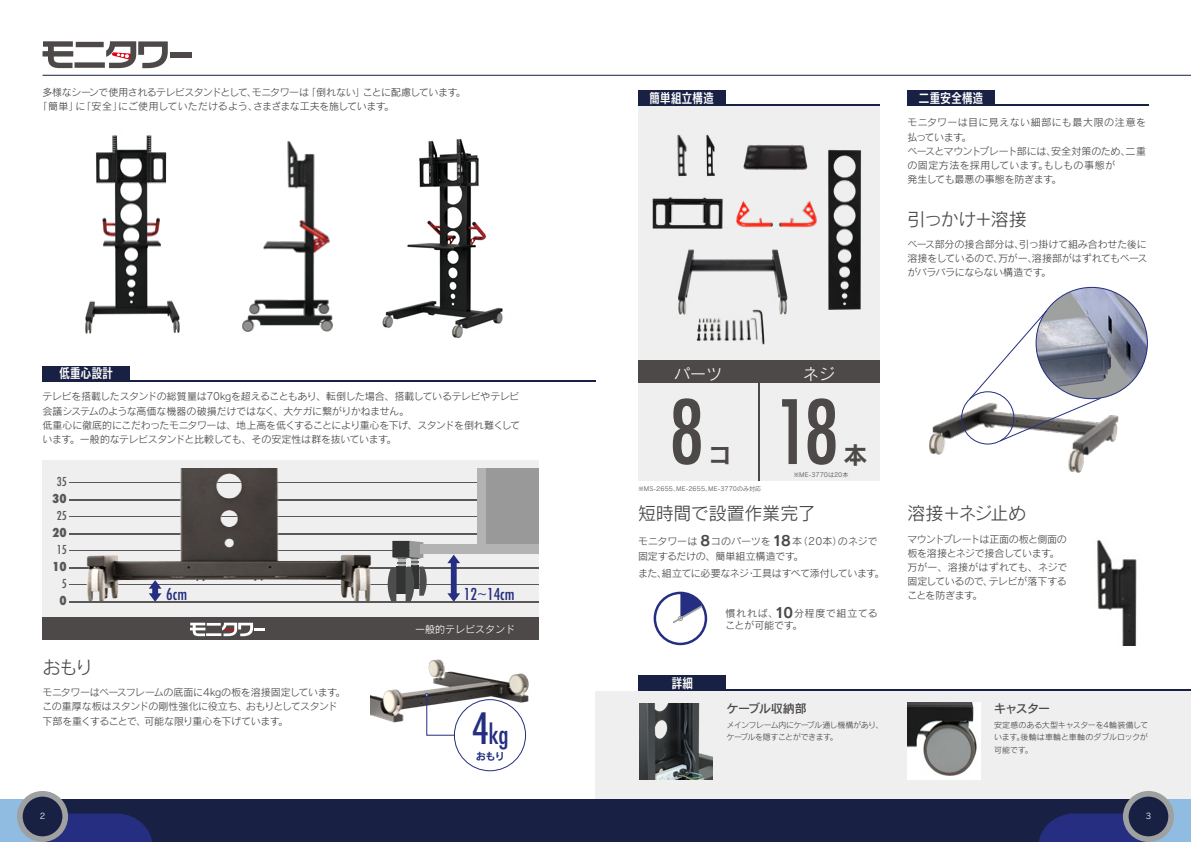
<style>
.page{position:relative;width:1191px;height:842px;background:#fff}
.page>*{position:absolute;margin:0;border:0;box-sizing:border-box;transform-origin:0 0}
.t1{font:500 condensed 86px "Futura";color:#4c4948}
.t2{font:500 condensed 26px "Futura";color:#252e80}
.t3{font:24px "Rodin Pro B";color:#4c4948}
.t4{font:18px "Rodin Pro M";letter-spacing:-.025em;color:#4c4948}
.t5{font:500 condensed 16px "Futura";color:#252e80}
.t6{font:16px "Rodin Pro M";color:#fff}
.t7{font:13px "UD Kakugo C80 Pro DB";letter-spacing:.03em;color:#fff}
.t8{font:800 condensed 12px "Futura";color:#595757}
.t9{font:500 condensed 12px "Futura";color:#595757}
.t10{font:12px "Rodin Pro DB";letter-spacing:-.015em;color:#4c4948}
.t11{font:12px "Rodin Pro DB";letter-spacing:-.045em;color:#4c4948}
.t12{font:10px/14.2px "Rodin Pro M";letter-spacing:-.03em;color:#4c4948}
.t13{font:10px/14.2px "Rodin Pro M";letter-spacing:.005em;color:#4c4948}
.t14{font:10px/15px "Rodin Pro M";letter-spacing:-.005em;color:#4c4948}
.t15{font:10px/12.2px "Rodin Pro M";letter-spacing:.045em;color:#4c4948}
.t16{font:10px "Rodin Pro M";color:#fff}
.t17{font:10px "Rodin Pro B";color:#252e80}
.t18{font:8px/12.8px "Rodin Pro M";letter-spacing:-.03em;color:#4c4948;text-align:justify}
.t19{font:8px/12.8px "Rodin Pro M";letter-spacing:-.065em;color:#4c4948}
.t20{font:8px "Rodin Pro M";color:#fff}
.t21{font:6px "Rodin Pro M";letter-spacing:.015em;color:#4c4948}
.s1{font-family:"Rodin Pro DB";font-weight:400;font-stretch:normal;font-size:10px}
.s2{font-size:42px}
.s3{font-family:"Rodin Pro B";font-size:14px}
</style>
<div class="page">
<div style="left:638px;top:105px;width:241px;height:375px;background:#efefef"></div>
<div style="left:595px;top:691px;width:596px;height:151px;background:#efefef"></div>
<div style="left:638px;top:360px;width:241px;height:23px;background:#4c4948"></div>
<hr style="left:758px;top:376px;width:1px;height:104px;background:#4c4948">
<img style="left:1097px;top:540px;width:40px;height:105px">
<img style="left:371px;top:659px;width:158px;height:70px">
<div style="left:43px;top:460px;width:496px;height:173px;background:#efefef"></div>
<hr style="left:69px;top:567px;width:470px;height:1px;background:#595757">
<hr style="left:69px;top:550px;width:470px;height:1px;background:#595757">
<hr style="left:69px;top:533px;width:470px;height:1px;background:#595757">
<hr style="left:69px;top:516px;width:470px;height:1px;background:#595757">
<hr style="left:69px;top:499px;width:470px;height:1px;background:#595757">
<hr style="left:69px;top:482px;width:470px;height:1px;background:#595757">
<hr style="left:69px;top:584px;width:470px;height:1px;background:#595757">
<img style="left:77px;top:468px;width:411px;height:135px">
<hr style="left:69px;top:601px;width:470px;height:1px;background:#595757">
<svg style="left:149px;top:580px;width:12px;height:22px"></svg>
<svg style="left:447px;top:555px;width:13px;height:47px"></svg>
<div style="left:477px;top:468px;width:62px;height:77px;background:#999"></div>
<div style="left:477px;top:468px;width:9px;height:77px;background:#b4b3b3"></div>
<div style="left:420px;top:544px;width:119px;height:10px;background:#b4b3b3"></div>
<svg style="left:388px;top:541px;width:39px;height:60px"></svg>
<div style="left:43px;top:617px;width:496px;height:23px;background:#4c4948"></div>
<svg style="left:190px;top:623px;width:15px;height:13px"></svg>
<hr style="left:206px;top:633px;width:15px;height:3px;background:#fff">
<hr style="left:207px;top:623px;width:14px;height:3px;background:#fff">
<svg style="left:222px;top:623px;width:43px;height:13px"></svg>
<div style="left:653px;top:592px;width:54px;height:53px;border:2px solid #252e80;border-radius:50%"></div>
<svg style="left:672px;top:593px;width:30px;height:30px"></svg>
<img style="left:736px;top:201px;width:81px;height:27px">
<img style="left:828px;top:149px;width:34px;height:161px">
<img style="left:678px;top:249px;width:110px;height:66px">
<img style="left:677px;top:134px;width:38px;height:43px">
<img style="left:743px;top:144px;width:65px;height:26px">
<img style="left:652px;top:197px;width:71px;height:32px">
<img style="left:693px;top:298px;width:77px;height:47px">
<hr style="left:43px;top:75px;width:1148px;height:1px;background:#182143">
<div style="left:587px;top:799px;width:604px;height:43px;background:#8fbce0"></div>
<div style="left:587px;top:799px;width:544px;height:43px;background:#182143"></div>
<svg style="left:1038px;top:813px;width:105px;height:29px;background:#232c78"></svg>
<div style="left:1123px;top:791px;width:51px;height:51px;background:#9fa0a0;border-radius:50%"></div>
<div style="left:1128px;top:797px;width:40px;height:39px;background:#182143;border-radius:50%"></div>
<div style="left:0;top:799px;width:604px;height:43px;background:#8fbce0"></div>
<div style="left:60px;top:799px;width:544px;height:43px;background:#182143"></div>
<svg style="left:48px;top:813px;width:105px;height:29px;background:#232c78"></svg>
<svg style="left:17px;top:791px;width:51px;height:51px"></svg>
<div style="left:23px;top:797px;width:39px;height:39px;background:#182143;border-radius:50%"></div>
<svg style="left:43px;top:41px;width:125px;height:27px"></svg>
<div style="left:170px;top:52px;width:21px;height:6px;background:#4c4948"></div>
<img style="left:85px;top:135px;width:95px;height:199px">
<img style="left:382px;top:138px;width:121px;height:201px">
<img style="left:242px;top:141px;width:91px;height:191px">
<img style="left:639px;top:703px;width:73px;height:77px">
<img style="left:907px;top:703px;width:73px;height:76px">
<img style="left:929px;top:386px;width:199px;height:87px">
<img style="left:1036px;top:287px;width:111px;height:112px;border-radius:56px">
<svg style="left:969px;top:310px;width:131px;height:131px"></svg>
<div style="left:454px;top:700px;width:71px;height:71px;background:#fff;border-radius:50%"></div>
<div style="left:454px;top:699px;width:72px;height:72px;border:1px solid #252e80;border-radius:50%"></div>
<svg style="left:425px;top:693px;width:30px;height:42px"></svg>
<hr style="left:43px;top:380px;width:552px;height:1px;background:#182143">
<div style="left:43px;top:366px;width:87px;height:15px;background:#182143"></div>
<hr style="left:638px;top:104px;width:241px;height:2px;background:#182143">
<div style="left:638px;top:90px;width:87px;height:16px;background:#182143"></div>
<hr style="left:907px;top:104px;width:241px;height:2px;background:#182143">
<div style="left:907px;top:90px;width:87px;height:16px;background:#182143"></div>
<hr style="left:638px;top:690px;width:553px;height:1px;background:#182143">
<div style="left:638px;top:675px;width:88px;height:16px;background:#182143"></div>
<p class="t12" style="left:38px;top:85px;width:430px;text-indent:5px">多様なシーンで使用されるテレビスタンドとして、モニタワーは「倒れない」ことに配慮しています。「簡単」に「安全」にご使用していただけるよう、さまざまな工夫を施しています。</p>
<h3 class="t7" style="left:59px;top:364px;width:55px">低重心設計</h3>
<p class="t12" style="left:43px;top:389px;width:479px">テレビを搭載したスタンドの総質量は70kgを超えることもあり、転倒した場合、搭載しているテレビやテレビ会議システムのような高価な機器の破損だけではなく、大ケガに繋がりかねません。<br>低重心に徹底的にこだわったモニタワーは、地上高を低くすることにより重心を下げ、スタンドを倒れ難くしています。一般的なテレビスタンドと比較しても、その安定性は群を抜いています。</p>
<p class="t9" style="left:57px;top:474px;width:11px">35</p>
<p class="t8" style="left:52px;top:490px;width:16px">30</p>
<p class="t9" style="left:57px;top:508px;width:11px">25</p>
<p class="t8" style="left:52px;top:524px;width:16px">20</p>
<p class="t9" style="left:57px;top:542px;width:11px">15</p>
<p class="t8" style="left:52px;top:558px;width:16px">10</p>
<p class="t9" style="left:62px;top:576px;width:6px">5</p>
<p class="t8" style="left:59px;top:592px;width:9px">0</p>
<h3 class="t4" style="left:43px;top:655px;width:52px">おもり</h3>
<h3 class="t5" style="left:166px;top:584px;width:22px">6cm</h3>
<h3 class="t5" style="left:464px;top:584px;width:52px">12<span class="s1">～</span>14cm</h3>
<p class="t16" style="left:415px;top:623px;width:101px">一般的テレビスタンド</p>
<p class="t12" style="left:43px;top:685px;width:304px">モニタワーはベースフレームの底面に4kgの板を溶接固定しています。この重厚な板はスタンドの剛性強化に役立ち、おもりとしてスタンド下部を重くすることで、可能な限り重心を下げています。</p>
<h2 class="t2" style="left:472px;top:718px;width:38px"><span class="s2">4</span>kg</h2>
<p class="t17" style="left:476px;top:749px;width:30px">おもり</p>
<h3 class="t7" style="left:649px;top:88px;width:66px">簡単組立構造</h3>
<h3 class="t7" style="left:919px;top:88px;width:66px">二重安全構造</h3>
<p class="t13" style="left:907px;top:115px;width:240px">モニタワーは目に見えない細部にも最大限の注意を払っています。<br>ベースとマウントプレート部には、安全対策のため、二重の固定方法を採用しています。もしもの事態が<br>発生しても最悪の事態を防ぎます。</p>
<h3 class="t4" style="left:907px;top:207px;width:121px">引っかけ＋溶接</h3>
<p class="t12" style="left:907px;top:237px;width:242px;text-align:justify">ベース部分の接合部分は、引っ掛けて組み合わせた後に溶接をしているので、万が一、溶接部がはずれてもベースがバラバラにならない構造です。</p>
<h3 class="t6" style="left:674px;top:363px;width:49px">パーツ</h3>
<h3 class="t6" style="left:803px;top:363px;width:33px">ネジ</h3>
<h1 class="t1" style="left:669px;top:377px;width:37px">8</h1>
<h3 class="t3" style="left:708px;top:439px;width:25px">コ</h3>
<h1 class="t1" style="left:774px;top:377px;width:66px">18</h1>
<h3 class="t3" style="left:843px;top:439px;width:25px">本</h3>
<p class="t21" style="left:638px;top:485px;width:125px">※MS-2655、ME-2655、ME-3770のみ対応</p>
<p class="t21" style="left:793px;top:471px;width:57px">※ME-3770は20本</p>
<h3 class="t4" style="left:638px;top:502px;width:179px">短時間で設置作業完了</h3>
<p class="t14" style="left:638px;top:533px;width:241px">モニタワーは <span class="s3">8</span>コのパーツを <span class="s3">18</span>本（20本）のネジで固定するだけの、簡単組立構造です。</p>
<p class="t12" style="left:638px;top:565px;width:248px">また、組立てに必要なネジ・工具はすべて添付しています。</p>
<h3 class="t7" style="left:671px;top:673px;width:23px">詳細</h3>
<p class="t15" style="left:725px;top:607px;width:154px">慣れれば、<span class="s3">10</span>分程度で組立てることが可能です。</p>
<p class="t10" style="left:726px;top:701px;width:82px">ケーブル収納部</p>
<p class="t19" style="left:726px;top:718px;width:158px">メインフレーム内にケーブル通し機構があり、ケーブルを隠すことができます。</p>
<h3 class="t4" style="left:907px;top:502px;width:120px">溶接＋ネジ止め</h3>
<p class="t12" style="left:907px;top:531px;width:162px">マウントプレートは正面の板と側面の板を溶接とネジで接合しています。万が一、溶接がはずれても、ネジで固定しているので、テレビが落下することを防ぎます。</p>
<p class="t11" style="left:994px;top:701px;width:58px">キャスター</p>
<p class="t18" style="left:994px;top:718px;width:156px">安定感のある大型キャスターを4輪装備しています。後輪は車輪と車軸のダブルロックが可能です。</p>
<p class="t20" style="left:40px;top:811px;width:7px">2</p>
<p class="t20" style="left:1145px;top:811px;width:7px">3</p>
</div>
